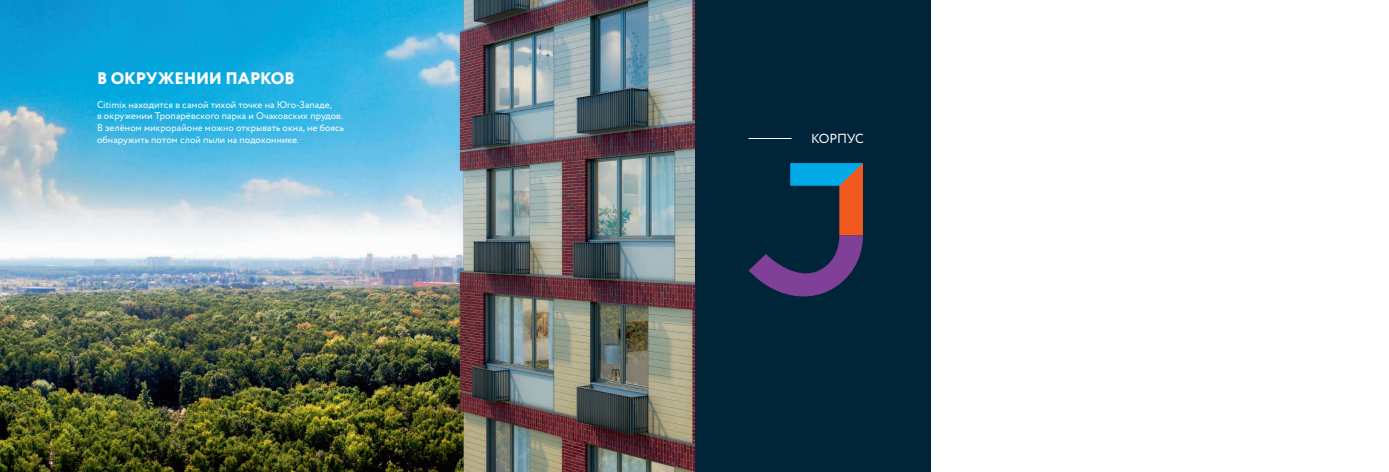
<style>
.page{position:relative;width:1389px;height:472px;background:#fff}
.page>*{position:absolute;margin:0;border:0;box-sizing:border-box;transform-origin:0 0}
.t1{font:800 16.62px "Circe";letter-spacing:-.015em;color:#fff}
.t2{font:13.12px "Circe";letter-spacing:-.02em;color:#fff}
.t3{font:9.62px/11.8px "Circe";letter-spacing:.005em;color:#fff}
</style>
<div class="page">
<div style="left:694px;top:0;width:244px;height:471px;background:#002539"></div>
<img style="left:0;top:0;width:694px;height:471px">
<svg style="left:749px;top:163px;width:114px;height:133px"></svg>
<hr style="left:749px;top:138px;width:42px;height:1px;background:#fff">
<div style="left:931px;top:0;width:73px;height:471px;background:#fff"></div>
<svg style="left:694px;top:0;width:2px;height:471px"></svg>
<h1 class="t1" style="left:97px;top:67px;width:199px">В ОКРУЖЕНИИ ПАРКОВ</h1>
<p class="t3" style="left:97px;top:99px;width:249px">Citimix находится в самой тихой точке на Юго-Западе,<br>в окружении Тропарёвского парка и Очаковских прудов.<br>В зелёном микрорайоне можно открывать окна, не боясь обнаружить потом слой пыли на подоконнике.</p>
<h2 class="t2" style="left:811px;top:130px;width:54px">КОРПУС</h2>
</div>
